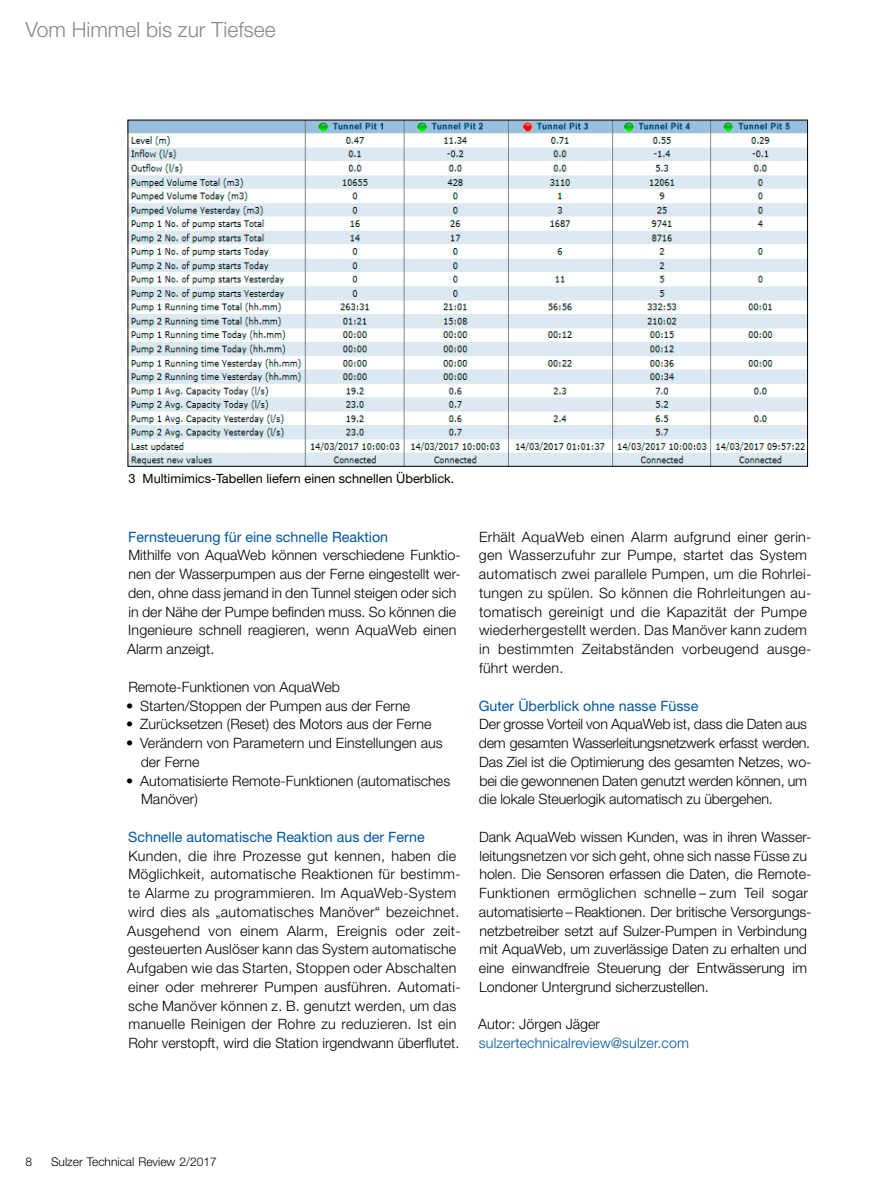
<style>
.page{position:relative;width:893px;height:1191px;background:#fff}
.page>*{position:absolute;margin:0;border:0;box-sizing:border-box;transform-origin:0 0}
.t1{font:300 21px "Helvetica Neue LT Std";color:#868786}
.t2{font:300 14.25px/18.8px "Helvetica Neue LT Std";color:#000}
.t3{font:300 14.25px/18.8px "Helvetica Neue LT Std";letter-spacing:.02em;color:#000}
.t4{font:14.25px "Helvetica Neue LT Std";color:#0057a2}
.t5{font:300 14.25px "Helvetica Neue LT Std";letter-spacing:.01em;color:#0057a2}
.t6{font:12.75px "Helvetica Neue LT Std";color:#000}
.t7{font:300 12px "Helvetica Neue LT Std";color:#000}
</style>
<div class="page">
<img style="left:130px;top:122px;width:676px;height:342px">
<h1 class="t1" style="left:26px;top:17px;width:252px">Vom Himmel bis zur Tiefsee</h1>
<p class="t6" style="left:128px;top:471px;width:327px">3 Multimimics-Tabellen liefern einen schnellen Überblick.</p>
<p class="t4" style="left:128px;top:528px;width:261px">Fernsteuerung für eine schnelle Reaktion</p>
<p class="t2" style="left:127px;top:546px;width:335px">Mithilfe von AquaWeb können verschiedene Funktio&shy;nen der Wasserpumpen aus der Ferne eingestellt wer&shy;den, ohne dass jemand in den Tunnel steigen oder sich in der Nähe der Pumpe befinden muss. So können die Ingenieure schnell reagieren, wenn AquaWeb einen Alarm anzeigt.</p>
<p class="t2" style="left:128px;top:677px;width:213px">Remote-Funktionen von AquaWeb</p>
<p class="t2" style="left:126px;top:696px;width:286px">• Starten/Stoppen der Pumpen aus der Ferne</p>
<p class="t2" style="left:126px;top:714px;width:307px">• Zurücksetzen (Reset) des Motors aus der Ferne</p>
<p class="t2" style="left:141px;top:733px;width:303px;text-indent:-15px">• Verändern von Parametern und Einstellungen aus der Ferne</p>
<p class="t2" style="left:141px;top:771px;width:311px;text-indent:-15px">• Automatisierte Remote-Funktionen (automatisches<br>Manöver)</p>
<p class="t4" style="left:128px;top:828px;width:298px">Schnelle automatische Reaktion aus der Ferne</p>
<p class="t3" style="left:127px;top:846px;width:335px">Kunden, die ihre Prozesse gut kennen, haben die Möglichkeit, automatische Reaktionen für bestimm&shy;te Alarme zu programmieren. Im AquaWeb-System wird dies als „automatisches Manöver“ bezeichnet.<br>Ausgehend von einem Alarm, Ereignis oder zeit&shy;gesteuerten Auslöser kann das System automatische Aufgaben wie das Starten, Stoppen oder Abschalten einer oder mehrerer Pumpen ausführen. Automati&shy;sche Manöver können z. B. genutzt werden, um das manuelle Reinigen der Rohre zu reduzieren. Ist ein Rohr verstopft, wird die Station irgendwann überflutet.</p>
<p class="t3" style="left:479px;top:527px;width:334px">Erhält AquaWeb einen Alarm aufgrund einer gerin&shy;gen Wasserzufuhr zur Pumpe, startet das System automatisch zwei parallele Pumpen, um die Rohrlei&shy;tungen zu spülen. So können die Rohrleitungen au&shy;tomatisch gereinigt und die Kapazität der Pumpe wiederhergestellt werden. Das Manöver kann zudem in bestimmten Zeitabständen vorbeugend ausge&shy;führt werden.</p>
<p class="t4" style="left:479px;top:697px;width:221px">Guter Überblick ohne nasse Füsse</p>
<p class="t2" style="left:479px;top:714px;width:334px">Der grosse Vorteil von AquaWeb ist, dass die Daten aus dem gesamten Wasserleitungsnetzwerk erfasst werden.<br>Das Ziel ist die Optimierung des gesamten Netzes, wo&shy;bei die gewonnenen Daten genutzt werden können, um die lokale Steuerlogik automatisch zu übergehen.</p>
<p class="t2" style="left:479px;top:827px;width:334px">Dank AquaWeb wissen Kunden, was in ihren Wasser&shy;leitungsnetzen vor sich geht, ohne sich nasse Füsse zu holen. Die Sensoren erfassen die Daten, die Remote-Funktionen ermöglichen schnelle – zum Teil sogar automatisierte – Reaktionen. Der britische Versorgungs&shy;netzbetreiber setzt auf Sulzer-Pumpen in Verbindung mit AquaWeb, um zuverlässige Daten zu erhalten und eine einwandfreie Steuerung der Entwässerung im Londoner Untergrund sicherzustellen.</p>
<p class="t2" style="left:478px;top:1014px;width:123px">Autor: Jörgen Jäger</p>
<p class="t5" style="left:479px;top:1034px;width:212px">sulzertechnicalreview@sulzer.com</p>
<p class="t7" style="left:26px;top:1153px;width:8px">8</p>
<p class="t7" style="left:51px;top:1153px;width:167px">Sulzer Technical Review 2/2017</p>
</div>
